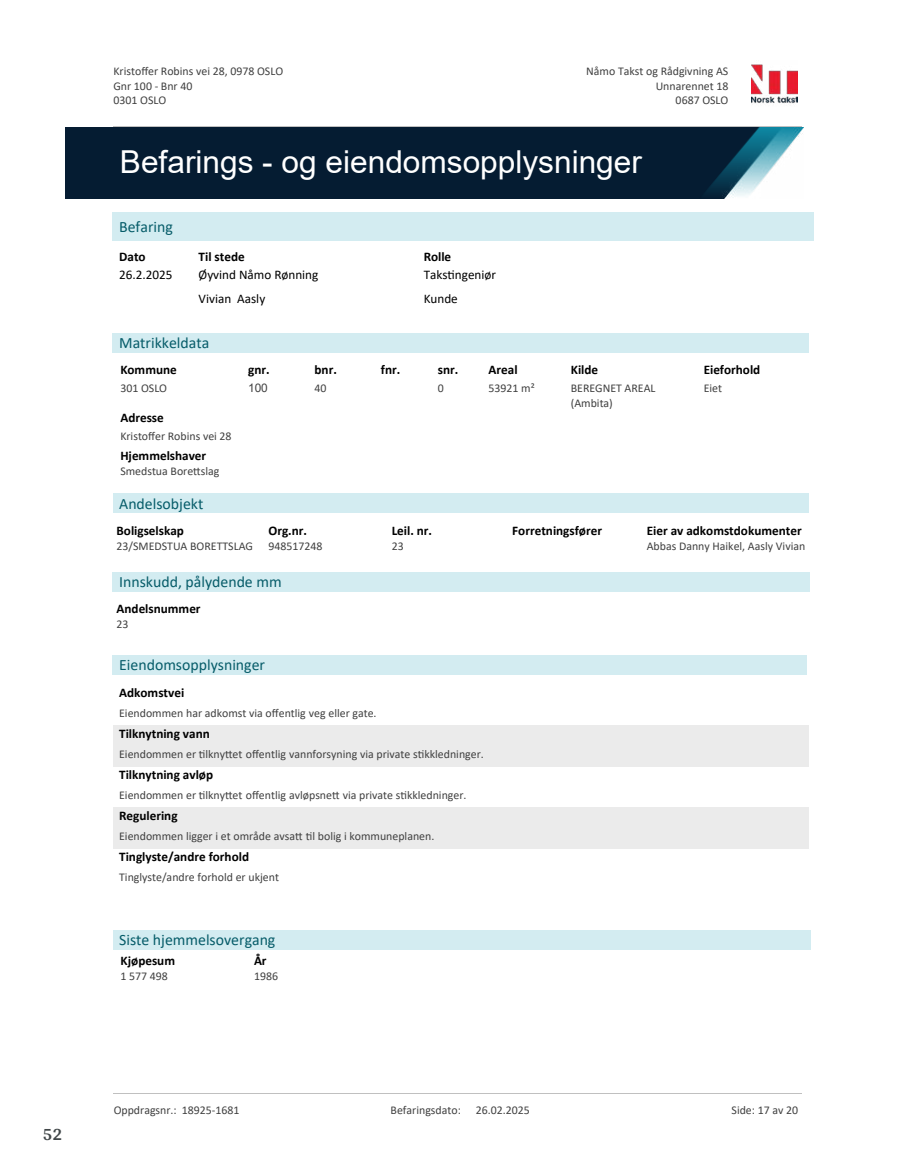
<style>
.page{position:relative;width:915px;height:1172px;background:#fff}
.page>*{position:absolute;margin:0;border:0;box-sizing:border-box;transform-origin:0 0}
.t1{font:31.65px "Arial";color:#fff}
.t2{font:700 18px "Arya";color:#414749}
.t3{font:15.75px "Calibri";color:#065c69}
.t4{font:700 13.2px "Calibri";color:#000}
.t5{font:13.2px "Calibri";color:#000}
.t6{font:11.85px/14.5px "Calibri";color:#404040}
.t7{font:11.85px "Arial";color:#404040}
</style>
<div class="page">
<div style="left:113px;top:212px;width:700px;height:28px;background:#d3ecf1"></div>
<div style="left:113px;top:333px;width:696px;height:19px;background:#d3ecf1"></div>
<div style="left:113px;top:725px;width:695px;height:41px;background:#ebebeb"></div>
<div style="left:113px;top:807px;width:695px;height:41px;background:#ebebeb"></div>
<div style="left:113px;top:655px;width:694px;height:19px;background:#d3ecf1"></div>
<div style="left:113px;top:493px;width:695px;height:20px;background:#d3ecf1"></div>
<div style="left:113px;top:572px;width:696px;height:19px;background:#d3ecf1"></div>
<div style="left:113px;top:930px;width:697px;height:20px;background:#d3ecf1"></div>
<img style="left:65px;top:128px;width:738px;height:71px">
<img style="left:751px;top:64px;width:46px;height:40px">
<hr style="left:113px;top:127px;width:688px;height:1px;background:#c0c0c0">
<hr style="left:113px;top:1093px;width:688px;height:1px;background:#c0c0c0">
<h2 class="t2" style="left:43px;top:1123px;width:21px">52</h2>
<p class="t6" style="left:113px;top:64px;width:171px">Kristo昀昀er Robins vei 28, 0978 OSLO<br>Gnr 100 - Bnr 40<br>0301 OSLO</p>
<p class="t6" style="left:586px;top:64px;width:143px">Nåmo Takst og Rådgivning AS</p>
<p class="t6" style="left:655px;top:78px;width:74px">Unnarennet 18</p>
<p class="t6" style="left:675px;top:93px;width:54px">0687 OSLO</p>
<h1 class="t1" style="left:120px;top:141px;width:523px">Befarings - og eiendomsopplysninger</h1>
<h3 class="t3" style="left:119px;top:215px;width:55px">Befaring</h3>
<p class="t4" style="left:119px;top:247px;width:28px">Dato</p>
<p class="t4" style="left:198px;top:247px;width:48px">Til stede</p>
<p class="t4" style="left:423px;top:247px;width:29px">Rolle</p>
<p class="t5" style="left:119px;top:266px;width:55px">26.2.2025</p>
<p class="t5" style="left:198px;top:266px;width:121px">Øyvind Nåmo Rønning</p>
<p class="t5" style="left:423px;top:266px;width:74px">Taks琀椀ngeniør</p>
<p class="t5" style="left:198px;top:289px;width:68px">Vivian Aasly</p>
<p class="t5" style="left:423px;top:289px;width:36px">Kunde</p>
<h3 class="t3" style="left:119px;top:332px;width:92px">Matrikkeldata</h3>
<p class="t4" style="left:120px;top:361px;width:58px">Kommune</p>
<p class="t6" style="left:120px;top:381px;width:48px">301 OSLO</p>
<p class="t4" style="left:381px;top:361px;width:21px">fnr.</p>
<p class="t4" style="left:438px;top:361px;width:22px">snr.</p>
<p class="t6" style="left:438px;top:381px;width:8px">0</p>
<p class="t4" style="left:314px;top:361px;width:24px">bnr.</p>
<p class="t6" style="left:314px;top:381px;width:14px">40</p>
<p class="t4" style="left:488px;top:361px;width:30px">Areal</p>
<p class="t6" style="left:488px;top:381px;width:48px">53921 m²</p>
<p class="t4" style="left:248px;top:361px;width:23px">gnr.</p>
<p class="t7" style="left:248px;top:379px;width:21px">100</p>
<p class="t4" style="left:120px;top:409px;width:45px">Adresse</p>
<p class="t6" style="left:120px;top:428px;width:113px">Kristo昀昀er Robins vei 28</p>
<p class="t4" style="left:120px;top:446px;width:87px">Hjemmelshaver</p>
<p class="t6" style="left:120px;top:464px;width:101px">Smedstua Bore琀琀slag</p>
<h3 class="t3" style="left:119px;top:492px;width:86px">Andelsobjekt</h3>
<p class="t4" style="left:570px;top:361px;width:29px">Kilde</p>
<p class="t6" style="left:570px;top:381px;width:86px">BEREGNET AREAL (Ambita)</p>
<p class="t4" style="left:703px;top:361px;width:58px">Eieforhold</p>
<p class="t6" style="left:703px;top:381px;width:20px">Eiet</p>
<p class="t4" style="left:116px;top:521px;width:69px">Boligselskap</p>
<p class="t6" style="left:116px;top:538px;width:138px">23/SMEDSTUA BORETTSLAG</p>
<p class="t4" style="left:268px;top:521px;width:40px">Org.nr.</p>
<p class="t6" style="left:268px;top:538px;width:55px">948517248</p>
<h3 class="t3" style="left:119px;top:571px;width:164px">Innskudd, pålydende mm</h3>
<p class="t4" style="left:116px;top:599px;width:86px">Andelsnummer</p>
<p class="t6" style="left:116px;top:616px;width:14px">23</p>
<h3 class="t3" style="left:119px;top:654px;width:147px">Eiendomsopplysninger</h3>
<p class="t4" style="left:119px;top:683px;width:67px">Adkomstvei</p>
<p class="t6" style="left:119px;top:705px;width:259px">Eiendommen har adkomst via o昀昀entlig veg eller gate.</p>
<p class="t4" style="left:119px;top:724px;width:92px">Tilknytning vann</p>
<p class="t4" style="left:391px;top:521px;width:42px">Leil. nr.</p>
<p class="t6" style="left:391px;top:538px;width:14px">23</p>
<p class="t6" style="left:119px;top:746px;width:366px">Eiendommen er 琀椀lkny琀琀et o昀昀entlig vannforsyning via private s琀椀kkledninger.</p>
<p class="t4" style="left:119px;top:765px;width:95px">Tilknytning avløp</p>
<p class="t6" style="left:119px;top:787px;width:349px">Eiendommen er 琀椀lkny琀琀et o昀昀entlig avløpsne琀琀 via private s琀椀kkledninger.</p>
<p class="t4" style="left:119px;top:806px;width:60px">Regulering</p>
<p class="t6" style="left:119px;top:828px;width:316px">Eiendommen ligger i et område avsa琀琀 琀椀l bolig i kommuneplanen.</p>
<p class="t4" style="left:119px;top:847px;width:131px">Tinglyste/andre forhold</p>
<p class="t6" style="left:119px;top:869px;width:161px">Tinglyste/andre forhold er ukjent</p>
<h3 class="t3" style="left:119px;top:929px;width:158px">Siste hjemmelsovergang</h3>
<p class="t4" style="left:121px;top:951px;width:56px">Kjøpesum</p>
<p class="t6" style="left:121px;top:968px;width:49px">1 577 498</p>
<p class="t4" style="left:254px;top:951px;width:14px">År</p>
<p class="t6" style="left:254px;top:968px;width:26px">1986</p>
<p class="t4" style="left:512px;top:521px;width:91px">Forretningsfører</p>
<p class="t4" style="left:646px;top:521px;width:156px">Eier av adkomstdokumenter</p>
<p class="t6" style="left:646px;top:538px;width:160px">Abbas Danny Haikel, Aasly Vivian</p>
<p class="t6" style="left:114px;top:1102px;width:127px">Oppdragsnr.: 18925-1681</p>
<p class="t6" style="left:390px;top:1102px;width:72px">Befaringsdato:</p>
<p class="t6" style="left:475px;top:1102px;width:55px">26.02.2025</p>
<p class="t6" style="left:731px;top:1102px;width:68px">Side: 17 av 20</p>
</div>
